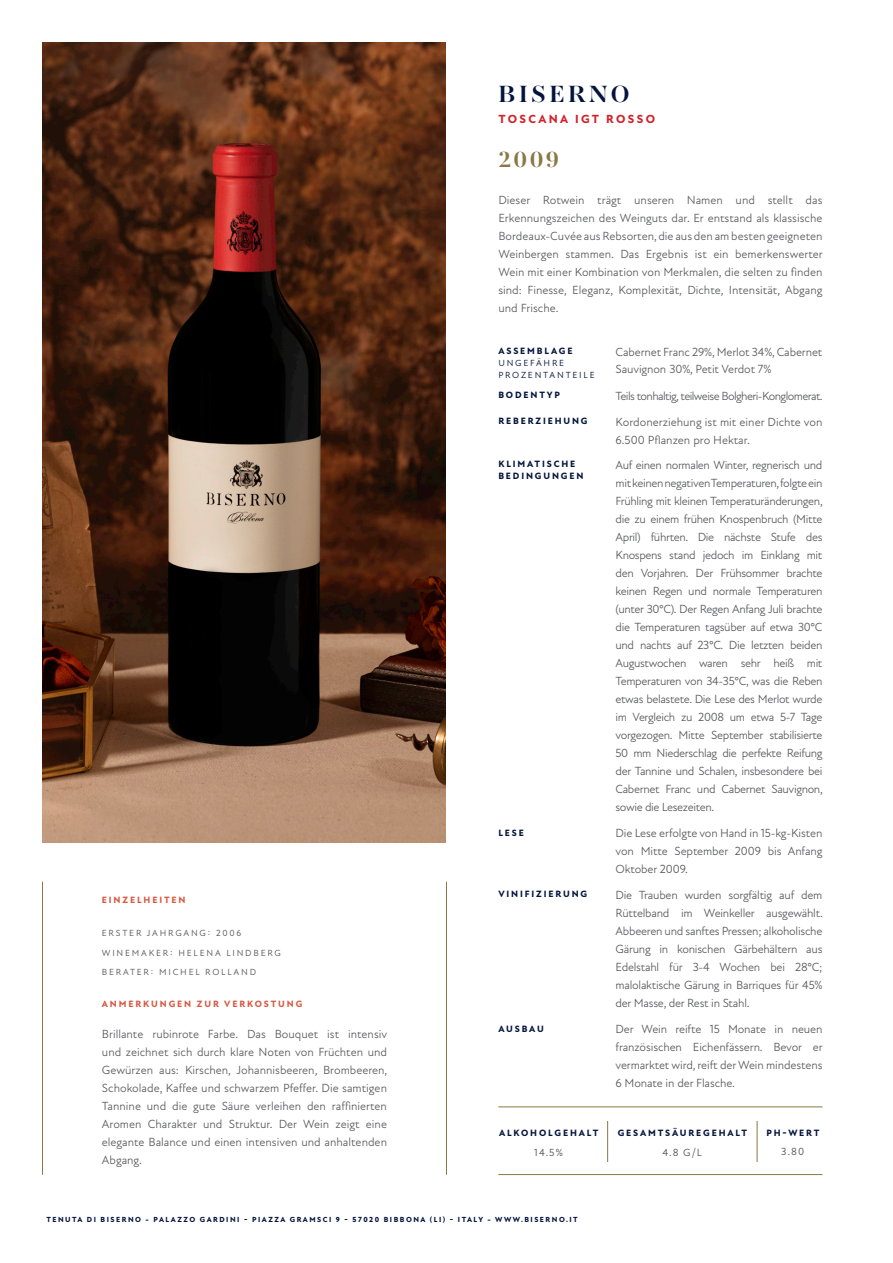
<style>
.page{position:relative;width:893px;height:1263px;background:#fff}
.page>*{position:absolute;margin:0;border:0;box-sizing:border-box;transform-origin:0 0}
.t1{font:700 24px "AW Conqueror Std Didot";letter-spacing:.125em;color:#04143c}
.t2{font:700 22.5px "AW Conqueror Std Didot";color:#897744}
.t3{font:12px/18px "Atten New";letter-spacing:-.01em;color:#57585a;text-align:justify}
.t4{font:12px "Atten New";letter-spacing:-.05em;color:#57585a}
.t5{font:800 12px "Atten New";letter-spacing:.2em;color:#d1232a}
.t6{font:10.5px "Atten New";color:#57585a}
.t7{font:800 9.3px/12px "Atten New";letter-spacing:.2em;color:#04143c}
.t8{font:800 9.3px "Atten New";letter-spacing:.2em;color:#d95842}
.t9{font:9px "Atten New";letter-spacing:.2em;color:#57585a}
.t10{font:9px/12px "Atten New";letter-spacing:.2em;color:#04143c}
.t11{font:800 7.5px "Atten New";letter-spacing:.2em;color:#04143c}
</style>
<div class="page">
<img style="left:43px;top:43px;width:403px;height:799px">
<hr style="left:446px;top:882px;width:1px;height:293px;background:#897744">
<hr style="left:42px;top:882px;width:1px;height:293px;background:#897744">
<hr style="left:498px;top:1174px;width:324px;height:1px;background:#897744">
<hr style="left:607px;top:1121px;width:1px;height:41px;background:#897744">
<hr style="left:757px;top:1121px;width:1px;height:41px;background:#897744">
<hr style="left:498px;top:1106px;width:324px;height:1px;background:#897744">
<p class="t1" style="left:498px;top:82px;width:133px">BISERNO</p>
<p class="t5" style="left:498px;top:112px;width:158px">TOSCANA IGT ROSSO</p>
<p class="t2" style="left:498px;top:148px;width:62px">2009</p>
<p class="t8" style="left:102px;top:894px;width:85px">EINZELHEITEN</p>
<p class="t9" style="left:102px;top:928px;width:141px">ERSTER JAHRGANG: 2006</p>
<p class="t9" style="left:102px;top:947px;width:180px">WINEMAKER: HELENA LINDBERG</p>
<p class="t9" style="left:102px;top:967px;width:156px">BERATER: MICHEL ROLLAND</p>
<p class="t8" style="left:102px;top:998px;width:202px">ANMERKUNGEN ZUR VERKOSTUNG</p>
<p class="t3" style="left:102px;top:1025px;width:287px">Brillante rubinrote Farbe. Das Bouquet ist intensiv und zeichnet sich durch klare Noten von Früchten und Gewürzen aus: Kirschen, Johannisbeeren, Brombeeren, Schokolade, Kaffee und schwarzem Pfeffer. Die samtigen Tannine und die gute Säure verleihen den raffinierten Aromen Charakter und Struktur. Der Wein zeigt eine elegante Balance und einen intensiven und anhaltenden Abgang.</p>
<p class="t3" style="left:498px;top:191px;width:326px">Dieser Rotwein trägt unseren Namen und stellt das Erkennungszeichen des Weinguts dar. Er entstand als klassische Bordeaux-Cuvée aus Rebsorten, die aus den am besten geeigneten Weinbergen stammen. Das Ergebnis ist ein bemerkenswerter Wein mit einer Kombination von Merkmalen, die selten zu finden sind: Finesse, Eleganz, Komplexität, Dichte, Intensität, Abgang und Frische.</p>
<p class="t7" style="left:498px;top:345px;width:76px">ASSEMBLAGE</p>
<p class="t10" style="left:498px;top:357px;width:98px">UNGEFÄHRE<br>PROZENTANTEILE</p>
<p class="t7" style="left:498px;top:389px;width:63px">BODENTYP</p>
<p class="t7" style="left:498px;top:415px;width:91px">REBERZIEHUNG</p>
<p class="t7" style="left:498px;top:459px;width:87px">KLIMATISCHE<br>BEDINGUNGEN</p>
<p class="t7" style="left:498px;top:827px;width:27px">LESE</p>
<p class="t7" style="left:498px;top:888px;width:90px">VINIFIZIERUNG</p>
<p class="t7" style="left:498px;top:1023px;width:47px">AUSBAU</p>
<p class="t3" style="left:615px;top:344px;width:208px;line-height:17.2px">Cabernet Franc 29%, Merlot 34%, Cabernet<br>Sauvignon 30%, Petit Verdot 7%</p>
<p class="t4" style="left:615px;top:388px;width:209px">Teils tonhaltig, teilweise Bolgheri-Konglomerat.</p>
<p class="t3" style="left:615px;top:413px;width:208px">Kordonerziehung ist mit einer Dichte von<br>6.500 Pflanzen pro Hektar.</p>
<p class="t3" style="left:615px;top:456px;width:209px">Auf einen normalen Winter, regnerisch und mit keinen negativen Temperaturen, folgte ein Frühling mit kleinen Temperaturänderungen, die zu einem frühen Knospenbruch (Mitte April) führten. Die nächste Stufe des Knospens stand jedoch im Einklang mit den Vorjahren. Der Frühsommer brachte keinen Regen und normale Temperaturen (unter 30°C). Der Regen Anfang Juli brachte die Temperaturen tagsüber auf etwa 30°C und nachts auf 23°C. Die letzten beiden Augustwochen waren sehr heiß mit Temperaturen von 34-35°C, was die Reben etwas belastete. Die Lese des Merlot wurde im Vergleich zu 2008 um etwa 5-7 Tage vorgezogen. Mitte September stabilisierte 50 mm Niederschlag die perfekte Reifung der Tannine und Schalen, insbesondere bei Cabernet Franc und Cabernet Sauvignon, sowie die Lesezeiten.</p>
<p class="t3" style="left:615px;top:824px;width:208px">Die Lese erfolgte von Hand in 15-kg-Kisten von Mitte September 2009 bis Anfang Oktober 2009.</p>
<p class="t3" style="left:615px;top:886px;width:209px">Die Trauben wurden sorgfältig auf dem Rüttelband im Weinkeller ausgewählt.<br>Abbeeren und sanftes Pressen; alkoholische Gärung in konischen Gärbehältern aus Edelstahl für 3-4 Wochen bei 28°C; malolaktische Gärung in Barriques für 45% der Masse, der Rest in Stahl.</p>
<p class="t3" style="left:615px;top:1021px;width:209px">Der Wein reifte 15 Monate in neuen französischen Eichenfässern. Bevor er vermarktet wird, reift der Wein mindestens 6 Monate in der Flasche.</p>
<p class="t7" style="left:499px;top:1127px;width:101px">ALKOHOLGEHALT</p>
<p class="t7" style="left:618px;top:1127px;width:131px">GESAMTSÄUREGEHALT</p>
<p class="t7" style="left:766px;top:1127px;width:55px">PH-WERT</p>
<p class="t6" style="left:534px;top:1146px;width:30px">14.5%</p>
<p class="t6" style="left:662px;top:1146px;width:41px">4.8 G/L</p>
<p class="t6" style="left:781px;top:1145px;width:24px">3.80</p>
<p class="t11" style="left:46px;top:1214px;width:533px">TENUTA DI BISERNO - PALAZZO GARDINI - PIAZZA GRAMSCI 9 - 57020 BIBBONA (LI) - ITALY - WWW.BISERNO.IT</p>
</div>
